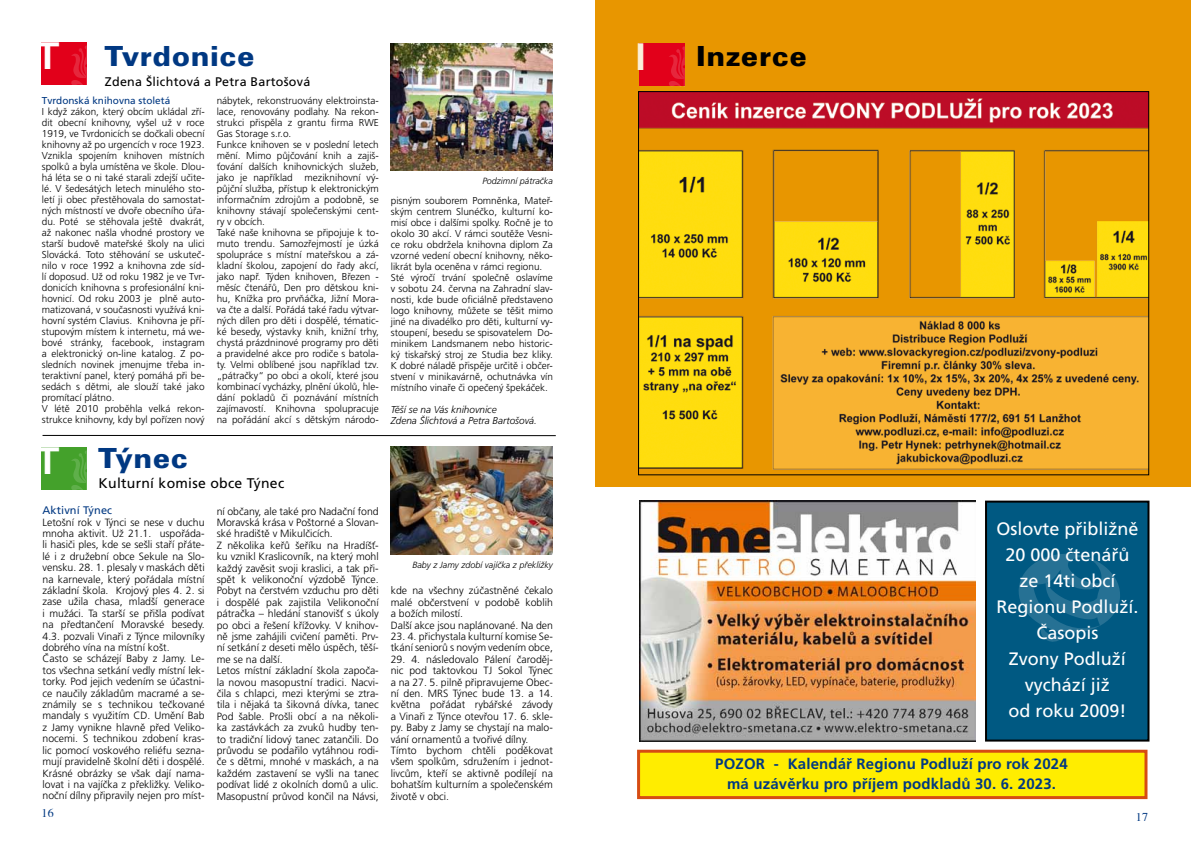
<style>
.page{position:relative;width:1191px;height:842px;background:#fff}
.page>*{position:absolute;margin:0;border:0;box-sizing:border-box;transform-origin:0 0}
.t1{font:700 40px "Unitus TEE";color:#fff}
.t2{font:30px "Unitus TEE Blac";letter-spacing:.02em;color:#003882}
.t3{font:30px "Unitus TEE Blac";letter-spacing:.02em;color:#000}
.t4{font:18px/26px "Frutiger CE";color:#fff;text-align:center}
.t5{font:700 15px/20px "Frutiger CE";letter-spacing:.01em;color:#003882;text-align:center}
.t6{font:14px "Frutiger CE";letter-spacing:.02em;color:#000}
.t7{font:12.5px "Frutiger CE";letter-spacing:.02em;color:#000}
.t8{font:12px "Toronto";color:#003882}
.t9{font:11px "Frutiger CE";letter-spacing:.01em;color:#003882}
.t10{font:300 10.5px/11.4px "Frutiger CE";color:#000}
.t11{font:300 10px/11px "Frutiger CE";color:#000}
.t12{font:italic 300 10px/11px "Frutiger CE";color:#000}
.t13{font:10px "Frutiger CE";color:#003882}
.t14{font:italic 300 9px "Frutiger CE";color:#000}
.s1{font-family:"Unitus TEE";font-weight:700;font-size:40px;color:#fbefd9}
</style>
<div class="page">
<div style="left:42px;top:43px;width:45px;height:42px;background:#e2001a"></div>
<svg style="left:71px;top:45px;width:16px;height:40px"></svg>
<div style="left:42px;top:447px;width:45px;height:43px;background:#44a12b"></div>
<svg style="left:71px;top:450px;width:16px;height:40px"></svg>
<hr style="left:43px;top:435px;width:513px;height:1px;background:#000">
<img style="left:391px;top:44px;width:162px;height:126px">
<img style="left:391px;top:446px;width:162px;height:109px">
<div style="left:595px;top:0;width:596px;height:486px;background:#e89600"></div>
<div style="left:639px;top:43px;width:45px;height:43px;background:#e2001a"></div>
<svg style="left:669px;top:46px;width:15px;height:40px"></svg>
<img style="left:640px;top:93px;width:507px;height:377px">
<div style="left:986px;top:502px;width:162px;height:238px;background:#005982"></div>
<div style="left:985px;top:501px;width:164px;height:240px;border:2px solid #000"></div>
<svg style="left:1018px;top:554px;width:102px;height:88px"></svg>
<div style="left:637px;top:750px;width:510px;height:49px;background:#ffed00;border:3px solid #d64c13"></div>
<img style="left:639px;top:501px;width:336px;height:240px">
<h1 class="t1" style="left:36px;top:33px;width:24px">T</h1>
<h2 class="t2" style="left:105px;top:39px;width:151px">Tvrdonice</h2>
<p class="t7" style="left:105px;top:74px;width:207px">Zdena Šlichtová a Petra Bartošová</p>
<p class="t13" style="left:42px;top:95px;width:130px">Tvrdonská knihovna stoletá</p>
<p class="t11" style="left:42px;top:106px;width:164px">I když zákon, který obcím ukládal zří&shy;dit obecní knihovny, vyšel už v roce 1919, ve Tvrdonicích se dočkali obecní knihovny až po urgencích v roce 1923.<br>Vznikla spojením knihoven místních spolků a byla umístěna ve škole. Dlou&shy;há léta se o ni také starali zdejší učite&shy;lé. V šedesátých letech minulého sto&shy;letí ji obec přestěhovala do samostat&shy;ných místností ve dvoře obecního úřa&shy;du. Poté se stěhovala ještě dvakrát, až nakonec našla vhodné prostory ve starší budově mateřské školy na ulici Slovácká. Toto stěhování se uskuteč&shy;nilo v roce 1992 a knihovna zde síd&shy;lí doposud. Už od roku 1982 je ve Tvr&shy;donicích knihovna s profesionální kni&shy;hovnicí. Od roku 2003 je plně auto&shy;matizovaná, v současnosti využívá kni&shy;hovní systém Clavius. Knihovna je pří&shy;stupovým místem k internetu, má we&shy;bové stránky, facebook, instagram a elektronický on-line katalog. Z po&shy;sledních novinek jmenujme třeba in&shy;teraktivní panel, který pomáhá při be&shy;sedách s dětmi, ale slouží také jako promítací plátno.<br>V létě 2010 proběhla velká rekon&shy;strukce knihovny, kdy byl pořízen nový</p>
<p class="t11" style="left:217px;top:95px;width:164px">nábytek, rekonstruovány elektroinsta&shy;lace, renovovány podlahy. Na rekon&shy;strukci přispěla z grantu firma RWE Gas Storage s.r.o.<br>Funkce knihoven se v poslední letech mění. Mimo půjčování knih a zajiš&shy;ťování dalších knihovnických služeb, jako je například meziknihovní vý&shy;půjční služba, přístup k elektronickým informačním zdrojům a podobně, se knihovny stávají společenskými cent&shy;ry v obcích.<br>Také naše knihovna se připojuje k to&shy;muto trendu. Samozřejmostí je úzká spolupráce s místní mateřskou a zá&shy;kladní školou, zapojení do řady akcí, jako např. Týden knihoven, Březen - měsíc čtenářů, Den pro dětskou kni&shy;hu, Knížka pro prvňáčka, Jižní Mora&shy;va čte a další. Pořádá také řadu výtvar&shy;ných dílen pro děti i dospělé, tématic&shy;ké besedy, výstavky knih, knižní trhy, chystá prázdninové programy pro děti a pravidelné akce pro rodiče s batola&shy;ty. Velmi oblíbené jsou například tzv. „pátračky“ po obci a okolí, které jsou kombinací vycházky, plnění úkolů, hle&shy;dání pokladů či poznávání místních zajímavostí. Knihovna spolupracuje na pořádání akcí s dětským národo-</p>
<h1 class="t1" style="left:36px;top:438px;width:24px">T</h1>
<h2 class="t2" style="left:99px;top:441px;width:91px">Týnec</h2>
<h3 class="t6" style="left:99px;top:475px;width:187px">Kulturní komise obce Týnec</h3>
<p class="t9" style="left:43px;top:504px;width:71px">Aktivní Týnec</p>
<p class="t10" style="left:43px;top:516px;width:164px">Letošní rok v Týnci se nese v duchu mnoha aktivit. Už 21.1. uspořáda&shy;li hasiči ples, kde se sešli staří přáte&shy;lé i z družební obce Sekule na Slo&shy;vensku. 28. 1. plesaly v maskách děti na karnevale, který pořádala místní základní škola. Krojový ples 4. 2. si zase užila chasa, mladší generace i mužáci. Ta starší se přišla podívat na předtančení Moravské besedy.<br>4.3. pozvali Vinaři z Týnce milovníky dobrého vína na místní košt.<br>Často se scházejí Baby z Jamy. Le&shy;tos všechna setkání vedly místní lek&shy;torky. Pod jejich vedením se účastni&shy;ce naučily základům macramé a se&shy;známily se s technikou tečkované mandaly s využitím CD. Umění Bab z Jamy vynikne hlavně před Veliko&shy;nocemi. S technikou zdobení kras&shy;lic pomocí voskového reliéfu sezna&shy;mují pravidelně školní děti i dospělé.<br>Krásné obrázky se však dají nama&shy;lovat i na vajíčka z překližky. Veliko&shy;noční dílny připravily nejen pro míst-</p>
<p class="t8" style="left:42px;top:806px;width:14px">16</p>
<p class="t10" style="left:217px;top:505px;width:164px">ní občany, ale také pro Nadační fond Moravská krása v Poštorné a Slovan&shy;ské hradiště v Mikulčicích.<br>Z několika keřů šeříku na Hradíšť&shy;ku vznikl Kraslicovník, na který mohl každý zavěsit svoji kraslici, a tak při&shy;spět k velikonoční výzdobě Týnce.<br>Pobyt na čerstvém vzduchu pro děti i dospělé pak zajistila Velikonoční pátračka – hledání stanovišť s úkoly po obci a řešení křížovky. V knihov&shy;ně jsme zahájili cvičení paměti. Prv&shy;ní setkání z deseti mělo úspěch, těší&shy;me se na další.<br>Letos místní základní škola započa&shy;la novou masopustní tradici. Nacvi&shy;čila s chlapci, mezi kterými se ztra&shy;tila i nějaká ta šikovná dívka, tanec Pod šable. Prošli obcí a na několi&shy;ka zastávkách za zvuků hudby ten&shy;to tradiční lidový tanec zatančili. Do průvodu se podařilo vytáhnou rodi&shy;če s dětmi, mnohé v maskách, a na každém zastavení se vyšli na tanec podívat lidé z okolních domů a ulic.<br>Masopustní průvod končil na Návsi,</p>
<p class="t14" style="left:482px;top:175px;width:72px">Podzimní pátračka</p>
<p class="t11" style="left:391px;top:195px;width:164px">pisným souborem Pomněnka, Mateř&shy;ským centrem Slunéčko, kulturní ko&shy;misí obce i dalšími spolky. Ročně je to okolo 30 akcí. V rámci soutěže Vesni&shy;ce roku obdržela knihovna diplom Za vzorné vedení obecní knihovny, něko&shy;likrát byla oceněna v rámci regionu.<br>Sté výročí trvání společně oslavíme v sobotu 24. června na Zahradní slav&shy;nosti, kde bude oficiálně představeno logo knihovny, můžete se těšit mimo jiné na divadélko pro děti, kulturní vy&shy;stoupení, besedu se spisovatelem Do&shy;minikem Landsmanem nebo historic&shy;ký tiskařský stroj ze Studia bez kliky.<br>K dobré náladě přispěje určitě i občer&shy;stvení v minikavárně, ochutnávka vín místního vinaře či opečený špekáček.</p>
<p class="t12" style="left:391px;top:404px;width:148px">Těší se na Vás knihovnice<br>Zdena Šlichtová a Petra Bartošová.</p>
<p class="t14" style="left:412px;top:559px;width:142px">Baby z Jamy zdobí vajíčka z překližky</p>
<p class="t10" style="left:391px;top:585px;width:164px">kde na všechny zúčastněné čekalo malé občerstvení v podobě koblih a božích milostí.<br>Další akce jsou naplánované. Na den</p>
<p class="t10" style="left:391px;top:631px;width:164px">23. 4. přichystala kulturní komise Se&shy;tkání seniorů s novým vedením obce,</p>
<p class="t10" style="left:391px;top:653px;width:164px">29. 4. následovalo Pálení čaroděj&shy;nic pod taktovkou TJ Sokol Týnec a na 27. 5. pilně připravujeme Obec&shy;ní den. MRS Týnec bude 13. a 14. května pořádat rybářské závody a Vinaři z Týnce otevřou 17. 6. skle&shy;py. Baby z Jamy se chystají na malo&shy;vání ornamentů a tvořivé dílny.<br>Tímto bychom chtěli poděkovat všem spolkům, sdružením i jednot&shy;livcům, kteří se aktivně podílejí na bohatším kulturním a společenském životě v obci.</p>
<h2 class="t3" style="left:635px;top:39px;width:173px"><span class="s1">I</span> Inzerce</h2>
<h3 class="t4" style="left:996px;top:515px;width:144px">Oslovte přibližně<br>20 000 čtenářů ze 14ti obcí<br>Regionu Podluží.<br>Časopis<br>Zvony Podluží vychází již<br>od roku 2009!</h3>
<h3 class="t5" style="left:715px;top:753px;width:354px">POZOR - Kalendář Regionu Podluží pro rok 2024 má uzávěrku pro příjem podkladů 30. 6. 2023.</h3>
<p class="t8" style="left:1136px;top:810px;width:14px">17</p>
</div>
